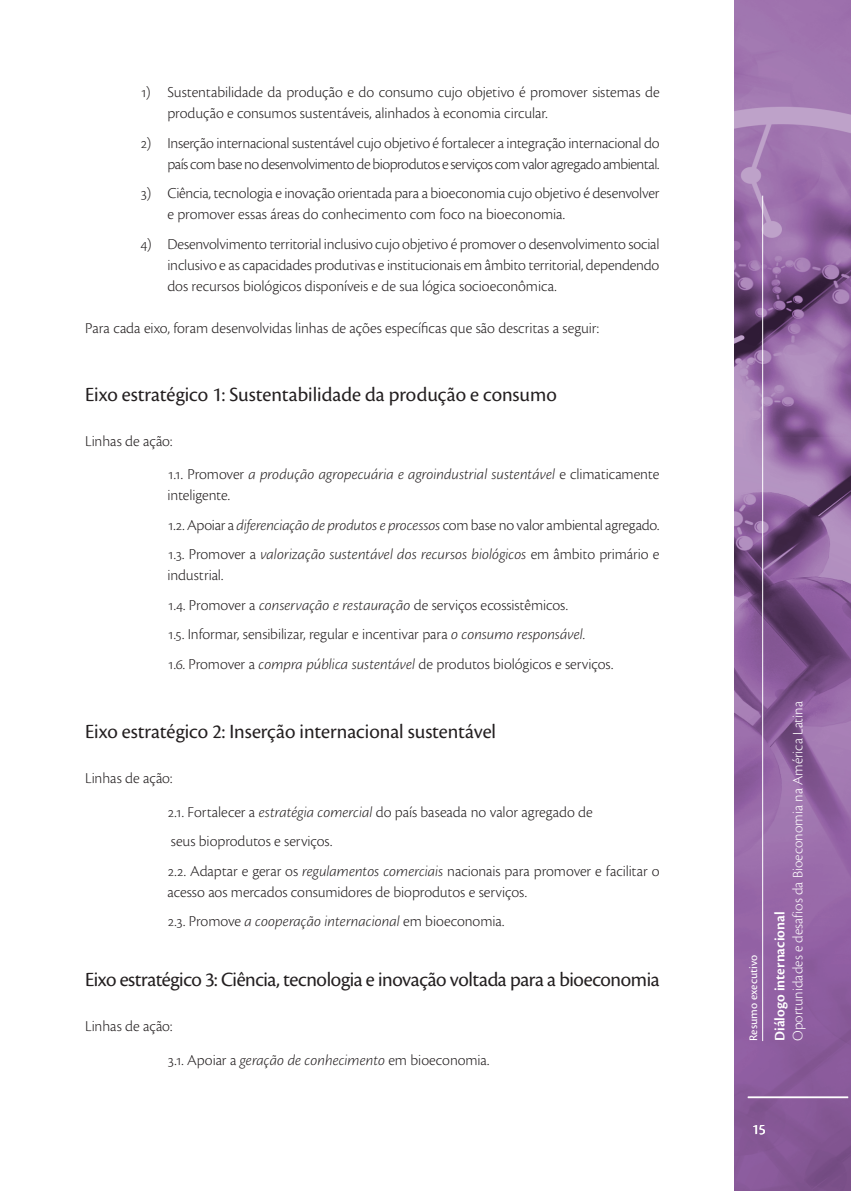
<style>
.page{position:relative;width:851px;height:1191px;background:#fff}
.page>*{position:absolute;margin:0;border:0;box-sizing:border-box;transform-origin:0 0}
.t1{font:21px "Cronos Pro Subh";letter-spacing:-.005em;color:#231f20}
.t2{font:300 15.75px/29.5px "Cronos Pro";letter-spacing:-.005em;color:#231f20}
.t3{font:italic 300 15.75px/33.8px "Cronos Pro";color:#231f20}
.t4{font:300 15px "Cronos Pro";color:#fff}
.t5{font:600 15px "Cronos Pro";color:#fff}
.t6{font:15px "Cronos Pro";color:#fff}
.t7{font:12px "Cronos Pro Capt";color:#fff}
.s1{font-style:normal}
.s2{font-style:italic}
</style>
<div class="page">
<img style="left:734px;top:0;width:116px;height:1191px">
<hr style="left:762px;top:196px;width:1px;height:845px;background:#fff">
<hr style="left:747px;top:1096px;width:101px;height:2px;background:#fff">
<p class="t2" style="left:167px;top:82px;width:493px;line-height:21px;text-indent:-27px">1) Sustentabilidade da produção e do consumo cujo objetivo é promover sistemas de produção e consumos sustentáveis, alinhados à economia circular.</p>
<p class="t2" style="left:140px;top:132px;width:520px;line-height:21px;text-align:right">2) Inserção internacional sustentável cujo objetivo é fortalecer a integração internacional do país com base no desenvolvimento de bioprodutos e serviços com valor agregado ambiental.</p>
<p class="t2" style="left:167px;top:183px;width:493px;line-height:21px;text-indent:-27px">3) Ciência, tecnologia e inovação orientada para a bioeconomia cujo objetivo é desenvolver e promover essas áreas do conhecimento com foco na bioeconomia.</p>
<p class="t2" style="left:167px;top:233px;width:493px;line-height:21px;text-align:justify;text-indent:-27px">4) Desenvolvimento territorial inclusivo cujo objetivo é promover o desenvolvimento social inclusivo e as capacidades produtivas e institucionais em âmbito territorial, dependendo dos recursos biológicos disponíveis e de sua lógica socioeconômica.</p>
<p class="t2" style="left:85px;top:313px;width:515px">Para cada eixo, foram desenvolvidas linhas de ações específicas que são descritas a seguir:</p>
<h1 class="t1" style="left:85px;top:382px;width:473px">Eixo estratégico 1: Sustentabilidade da produção e consumo</h1>
<p class="t3" style="left:167px;top:424px;width:493px;text-indent:-82px"><span class="s1">Linhas de ação:<br>1.1. Promover</span> a produção agropecuária e agroindustrial sustentável <span class="s1">e climaticamente</span></p>
<p class="t2" style="left:167px;top:480px;width:493px">inteligente.<br>1.2. Apoiar a <span class="s2">diferenciação de produtos e processos</span> com base no valor ambiental agregado.<br>1.3. Promover a <span class="s2">valorização sustentável dos recursos biológicos</span> em âmbito primário e</p>
<p class="t2" style="left:167px;top:560px;width:447px">industrial.<br>1.4. Promover a <span class="s2">conservação e restauração</span> de serviços ecossistêmicos.<br>1.5. Informar, sensibilizar, regular e incentivar para <span class="s2">o consumo responsável.<br></span>1.6. Promover a <span class="s2">compra pública sustentável</span> de produtos biológicos e serviços.</p>
<h1 class="t1" style="left:85px;top:719px;width:412px">Eixo estratégico 2: Inserção internacional sustentável</h1>
<p class="t2" style="left:167px;top:761px;width:427px;line-height:33.8px;text-indent:-82px">Linhas de ação:<br>2.1. Fortalecer a <span class="s2">estratégia comercial</span> do país baseada no valor agregado de</p>
<p class="t2" style="left:167px;top:826px;width:493px">seus bioprodutos e serviços.<br>2.2. Adaptar e gerar os <span class="s2">regulamentos comerciais</span> nacionais para promover e facilitar o</p>
<p class="t2" style="left:167px;top:877px;width:361px">acesso aos mercados consumidores de bioprodutos e serviços.<br>2.3. Promove <span class="s2">a cooperação internacional</span> em bioeconomia.</p>
<h1 class="t1" style="left:85px;top:967px;width:576px">Eixo estratégico 3: Ciência, tecnologia e inovação voltada para a bioeconomia</h1>
<p class="t2" style="left:167px;top:1009px;width:323px;line-height:33.8px;text-indent:-82px">Linhas de ação:<br>3.1. Apoiar a <span class="s2">geração de conhecimento</span> em bioeconomia.</p>
<p class="t7" style="left:746px;top:1041px;width:88px;rotate:-90deg">Resumo executivo</p>
<p class="t4" style="left:789px;top:1041px;width:341px;rotate:-90deg">Oportunidades e desafios da Bioeconomia na América Latina</p>
<p class="t5" style="left:771px;top:1041px;width:131px;rotate:-90deg">Diálogo internacional</p>
<p class="t6" style="left:751px;top:1121px;width:15px">15</p>
</div>
